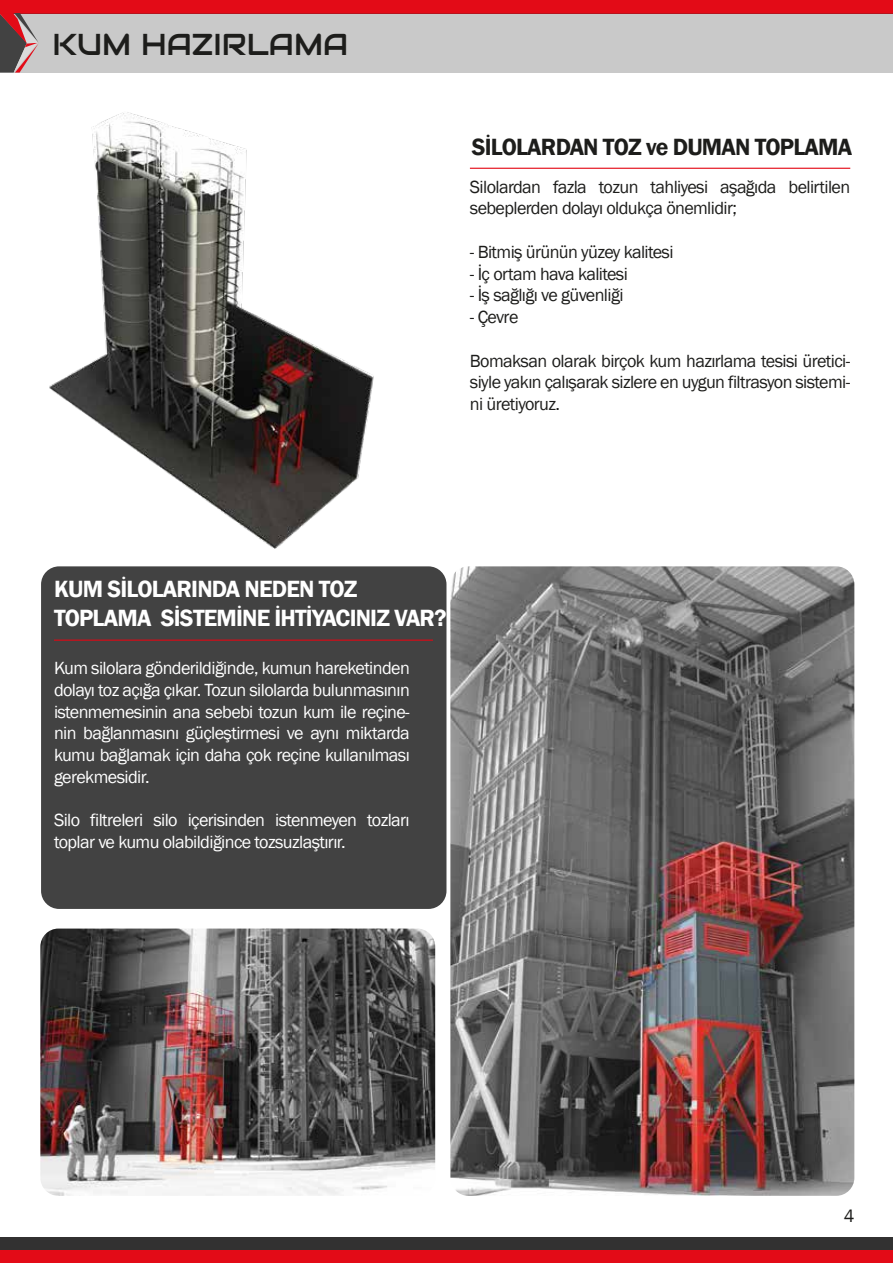
<style>
.page{position:relative;width:893px;height:1263px;background:#fff}
.page>*{position:absolute;margin:0;border:0;box-sizing:border-box;transform-origin:0 0}
.t1{font:30.15px "Audiowide";color:#1d1d1b}
.t2{font:600 24.15px/29px "Franklin Gothic";letter-spacing:-.035em;color:#fff}
.t3{font:600 24.15px "Franklin Gothic";letter-spacing:-.035em;color:#1d1d1b}
.t4{font:18.15px/21.8px "Franklin Gothic";letter-spacing:-.035em;color:#fff;text-align:justify}
.t5{font:18.15px/21.8px "Franklin Gothic";letter-spacing:-.035em;color:#1d1d1b}
</style>
<div class="page">
<img style="left:49px;top:112px;width:325px;height:436px">
<div style="left:0;top:0;width:893px;height:13px;background:#e30b17"></div>
<div style="left:0;top:1250px;width:893px;height:13px;background:#e30b17"></div>
<div style="left:0;top:1237px;width:893px;height:13px;background:#323131"></div>
<div style="left:0;top:13px;width:893px;height:60px;background:#c9c9c9"></div>
<img style="left:40px;top:928px;width:395px;height:268px">
<hr style="left:470px;top:168px;width:380px;height:1px;background:#e30613">
<div style="left:41px;top:566px;width:405px;height:343px;background:#424242;border-radius:18px"></div>
<hr style="left:54px;top:639px;width:379px;height:2px;background:#e30613">
<img style="left:450px;top:566px;width:404px;height:630px">
<svg style="left:0;top:13px;width:39px;height:60px"></svg>
<h1 class="t1" style="left:52px;top:25px;width:297px">KUM HAZIRLAMA</h1>
<h2 class="t3" style="left:472px;top:132px;width:382px">SİLOLARDAN TOZ ve DUMAN TOPLAMA</h2>
<p class="t5" style="left:470px;top:176px;width:382px">Silolardan fazla tozun tahliyesi aşağıda belirtilen sebeplerden dolayı oldukça önemlidir;</p>
<p class="t5" style="left:470px;top:241px;width:205px">- Bitmiş ürünün yüzey kalitesi</p>
<p class="t5" style="left:470px;top:263px;width:159px">- İç ortam hava kalitesi</p>
<p class="t5" style="left:470px;top:285px;width:155px">- İş sağlığı ve güvenliği</p>
<p class="t5" style="left:470px;top:307px;width:50px">- Çevre</p>
<p class="t5" style="left:470px;top:350px;width:382px;text-align:justify">Bomaksan olarak birçok kum hazırlama tesisi üretici&shy;siyle yakın çalışarak sizlere en uygun filtrasyon sistemi&shy;ni üretiyoruz.</p>
<h2 class="t2" style="left:54px;top:575px;width:394px">KUM SİLOLARINDA NEDEN TOZ<br>TOPLAMA SİSTEMİNE İHTİYACINIZ VAR?</h2>
<p class="t4" style="left:54px;top:657px;width:357px">Kum silolara gönderildiğinde, kumun hareketinden dolayı toz açığa çıkar. Tozun silolarda bulunmasının istenmemesinin ana sebebi tozun kum ile reçine&shy;nin bağlanmasını güçleştirmesi ve aynı miktarda kumu bağlamak için daha çok reçine kullanılması gerekmesidir.</p>
<p class="t4" style="left:54px;top:810px;width:357px">Silo filtreleri silo içerisinden istenmeyen tozları toplar ve kumu olabildiğince tozsuzlaştırır.</p>
<p class="t5" style="left:844px;top:1206px;width:12px">4</p>
</div>
